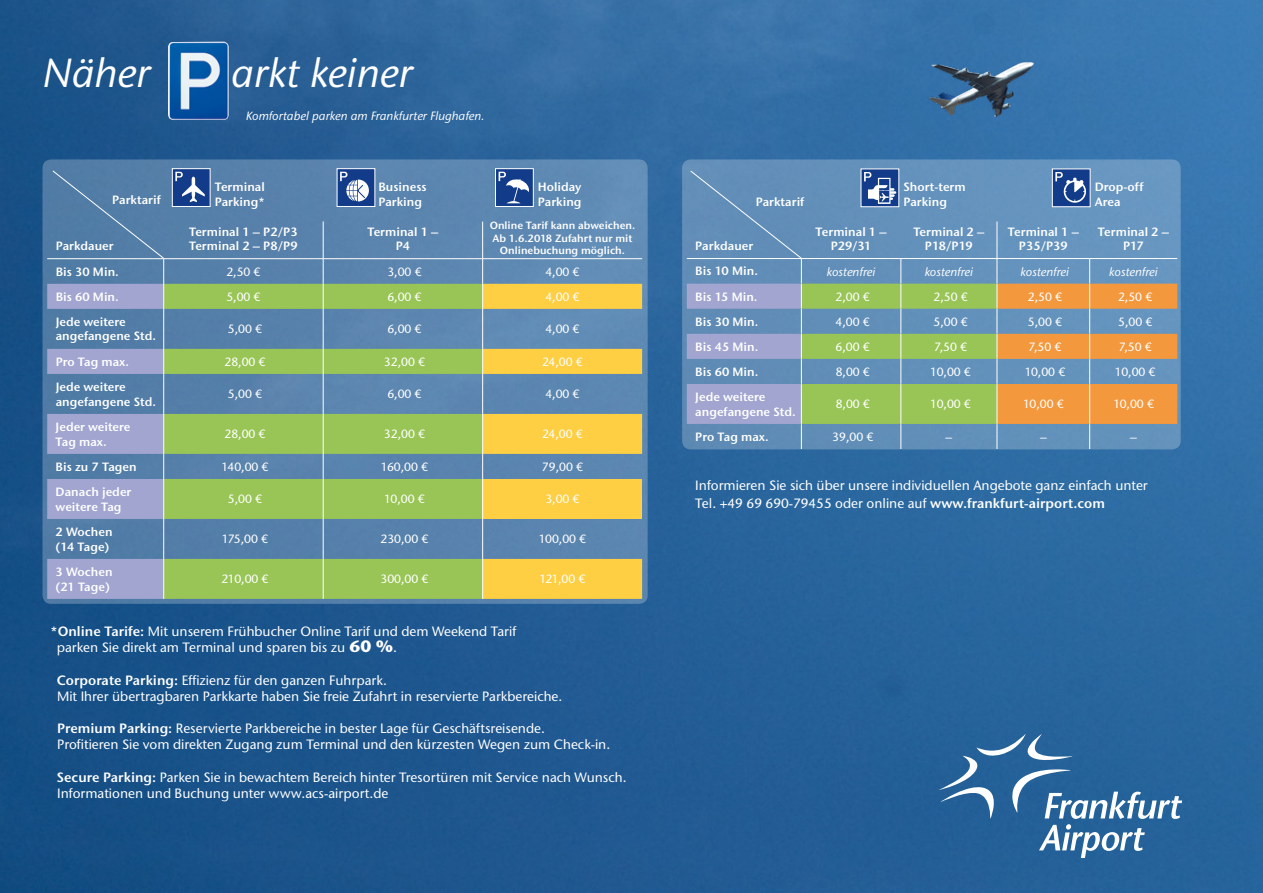
<style>
.page{position:relative;width:1263px;height:893px;background:#fff}
.page>*{position:absolute;margin:0;border:0;box-sizing:border-box;transform-origin:0 0}
.t1{font:italic 500 40.5px "Stone Sans ITC Std";color:#fff}
.t2{font:500 13.5px/16.2px "Stone Sans ITC Std";color:#fff}
.t3{font:600 12px/14.4px "Stone Sans ITC Std";color:#fff}
.t4{font:500 12px "Stone Sans ITC Std";color:#fff}
.t5{font:italic 500 12px "Stone Sans ITC Std";color:#fff}
.t6{font:600 10.5px/12.6px "Stone Sans ITC Std";color:#fff;text-align:center}
.s1{font-weight:600}
.s2{font-weight:700;font-size:16.5px}
</style>
<div class="page">
<img style="left:0;top:0;width:1263px;height:893px">
<img style="left:898px;top:38px;width:160px;height:106px">
<svg style="left:939px;top:734px;width:243px;height:124px;background:#3e74a4"></svg>
<img style="left:168px;top:42px;width:61px;height:78px">
<div style="left:43px;top:159px;width:605px;height:445px;background:#5b85af;border-radius:9px"></div>
<svg style="left:164px;top:284px;width:318px;height:315px;fill:#98c555"></svg>
<svg style="left:483px;top:284px;width:159px;height:315px"></svg>
<div style="left:483px;top:479px;width:159px;height:40px;background:#fece43"></div>
<hr style="left:323px;top:221px;width:1px;height:37px;background:#fff">
<hr style="left:164px;top:258px;width:159px;height:1px;background:#fff">
<hr style="left:323px;top:258px;width:160px;height:1px;background:#fff">
<svg style="left:323px;top:259px;width:1px;height:50px"></svg>
<hr style="left:323px;top:309px;width:1px;height:40px;background:#fff">
<svg style="left:323px;top:349px;width:1px;height:25px"></svg>
<hr style="left:323px;top:374px;width:1px;height:40px;background:#fff">
<hr style="left:323px;top:414px;width:1px;height:40px;background:#fff">
<svg style="left:323px;top:454px;width:1px;height:25px"></svg>
<hr style="left:323px;top:479px;width:1px;height:40px;background:#fff">
<hr style="left:323px;top:519px;width:1px;height:40px;background:#fff">
<hr style="left:323px;top:559px;width:1px;height:40px;background:#fff">
<svg style="left:482px;top:259px;width:1px;height:50px"></svg>
<hr style="left:482px;top:309px;width:1px;height:40px;background:#fff">
<svg style="left:482px;top:349px;width:1px;height:25px"></svg>
<hr style="left:482px;top:374px;width:1px;height:40px;background:#fff">
<hr style="left:482px;top:414px;width:1px;height:40px;background:#fff">
<svg style="left:482px;top:454px;width:1px;height:25px"></svg>
<hr style="left:482px;top:479px;width:1px;height:40px;background:#fff">
<hr style="left:482px;top:519px;width:1px;height:40px;background:#fff">
<hr style="left:482px;top:559px;width:1px;height:40px;background:#fff">
<hr style="left:482px;top:222px;width:1px;height:36px;background:#fff">
<hr style="left:483px;top:258px;width:159px;height:1px;background:#fff">
<div style="left:682px;top:159px;width:499px;height:290px;background:#6492bc;border-radius:9px"></div>
<div style="left:172px;top:168px;width:38px;height:39px;background:#123c8a;border:1px solid #fff"></div>
<svg style="left:175px;top:172px;width:30px;height:30px"></svg>
<div style="left:337px;top:168px;width:38px;height:39px;background:#123c8a;border:1px solid #fff"></div>
<svg style="left:340px;top:172px;width:29px;height:30px"></svg>
<div style="left:495px;top:168px;width:38px;height:39px;background:#123c8a;border:1px solid #fff"></div>
<svg style="left:499px;top:172px;width:30px;height:31px"></svg>
<div style="left:861px;top:169px;width:38px;height:38px;background:#768ebb"></div>
<div style="left:1052px;top:169px;width:38px;height:38px;background:#768ebb"></div>
<svg style="left:687px;top:170px;width:490px;height:279px"></svg>
<svg style="left:47px;top:170px;width:117px;height:429px"></svg>
<h1 class="t1" style="left:43px;top:48px;width:109px">Näher</h1>
<h1 class="t1" style="left:231px;top:48px;width:183px">arkt keiner</h1>
<p class="t3" style="left:112px;top:193px;width:50px">Parktarif</p>
<p class="t3" style="left:56px;top:239px;width:59px">Parkdauer</p>
<p class="t5" style="left:246px;top:108px;width:240px">Komfortabel parken am Frankfurter Flughafen.</p>
<p class="t3" style="left:215px;top:180px;width:52px">Terminal<br>Parking*</p>
<p class="t3" style="left:378px;top:180px;width:50px">Business<br>Parking</p>
<p class="t3" style="left:538px;top:180px;width:45px">Holiday<br>Parking</p>
<p class="t3" style="left:189px;top:224px;width:110px">Terminal 1 – P2/P3<br>Terminal 2 – P8/P9</p>
<p class="t3" style="left:367px;top:224px;width:73px;text-align:center">Terminal 1 –<br>P4</p>
<p class="t6" style="left:490px;top:219px;width:147px">Online Tarif kann abweichen.<br>Ab 1.6.2018 Zufahrt nur mit<br>Onlinebuchung möglich.</p>
<p class="t3" style="left:56px;top:264px;width:65px">Bis 30 Min.</p>
<p class="t4" style="left:226px;top:264px;width:36px">2,50 €</p>
<p class="t4" style="left:387px;top:264px;width:36px">3,00 €</p>
<p class="t4" style="left:545px;top:264px;width:36px">4,00 €</p>
<p class="t3" style="left:56px;top:289px;width:65px">Bis 60 Min.</p>
<p class="t4" style="left:226px;top:289px;width:36px">5,00 €</p>
<p class="t4" style="left:387px;top:289px;width:36px">6,00 €</p>
<p class="t4" style="left:545px;top:289px;width:36px">4,00 €</p>
<p class="t3" style="left:56px;top:315px;width:102px">Jede weitere angefangene Std.</p>
<p class="t4" style="left:228px;top:322px;width:36px">5,00 €</p>
<p class="t4" style="left:387px;top:322px;width:36px">6,00 €</p>
<p class="t4" style="left:545px;top:322px;width:36px">4,00 €</p>
<p class="t3" style="left:56px;top:354px;width:75px">Pro Tag max.</p>
<p class="t4" style="left:224px;top:354px;width:43px">28,00 €</p>
<p class="t4" style="left:384px;top:354px;width:43px">32,00 €</p>
<p class="t4" style="left:542px;top:354px;width:42px">24,00 €</p>
<p class="t3" style="left:56px;top:380px;width:102px">Jede weitere angefangene Std.</p>
<p class="t4" style="left:228px;top:387px;width:36px">5,00 €</p>
<p class="t4" style="left:387px;top:387px;width:36px">6,00 €</p>
<p class="t4" style="left:545px;top:387px;width:36px">4,00 €</p>
<p class="t3" style="left:56px;top:420px;width:76px">Jeder weitere<br>Tag max.</p>
<p class="t4" style="left:224px;top:427px;width:43px">28,00 €</p>
<p class="t4" style="left:384px;top:427px;width:43px">32,00 €</p>
<p class="t4" style="left:542px;top:427px;width:42px">24,00 €</p>
<p class="t3" style="left:56px;top:459px;width:83px">Bis zu 7 Tagen</p>
<p class="t4" style="left:221px;top:459px;width:49px">140,00 €</p>
<p class="t4" style="left:381px;top:459px;width:49px">160,00 €</p>
<p class="t4" style="left:542px;top:459px;width:43px">79,00 €</p>
<p class="t3" style="left:56px;top:485px;width:77px">Danach jeder weitere Tag</p>
<p class="t4" style="left:228px;top:492px;width:36px">5,00 €</p>
<p class="t4" style="left:384px;top:492px;width:42px">10,00 €</p>
<p class="t4" style="left:545px;top:492px;width:36px">3,00 €</p>
<p class="t3" style="left:56px;top:525px;width:58px">2 Wochen (14 Tage)</p>
<p class="t4" style="left:222px;top:532px;width:48px">175,00 €</p>
<p class="t4" style="left:380px;top:532px;width:49px">230,00 €</p>
<p class="t4" style="left:539px;top:532px;width:49px">100,00 €</p>
<p class="t3" style="left:56px;top:565px;width:58px">3 Wochen (21 Tage)</p>
<p class="t4" style="left:221px;top:572px;width:49px">210,00 €</p>
<p class="t4" style="left:380px;top:572px;width:49px">300,00 €</p>
<p class="t4" style="left:539px;top:572px;width:48px">121,00 €</p>
<p class="t2" style="left:57px;top:623px;width:461px;text-indent:-6px"><span class="s1">*Online Tarife:</span> Mit unserem Frühbucher Online Tarif und dem Weekend Tarif parken Sie direkt am Terminal und sparen bis zu <span class="s2">60 %</span>.</p>
<p class="t2" style="left:57px;top:672px;width:507px"><span class="s1">Corporate Parking:</span> Effizienz für den ganzen Fuhrpark.<br>Mit Ihrer übertragbaren Parkkarte haben Sie freie Zufahrt in reservierte Parkbereiche.</p>
<p class="t2" style="left:57px;top:720px;width:555px"><span class="s1">Premium Parking:</span> Reservierte Parkbereiche in bester Lage für Geschäftsreisende.<br>Profitieren Sie vom direkten Zugang zum Terminal und den kürzesten Wegen zum Check-in.</p>
<p class="t2" style="left:57px;top:769px;width:571px"><span class="s1">Secure Parking:</span> Parken Sie in bewachtem Bereich hinter Tresortüren mit Service nach Wunsch.<br>Informationen und Buchung unter www.acs-airport.de</p>
<p class="t3" style="left:756px;top:194px;width:50px">Parktarif</p>
<p class="t3" style="left:695px;top:238px;width:59px">Parkdauer</p>
<p class="t3" style="left:903px;top:180px;width:64px">Short-term<br>Parking</p>
<p class="t3" style="left:1095px;top:180px;width:50px">Drop-off<br>Area</p>
<p class="t3" style="left:816px;top:224px;width:73px;text-align:center">Terminal 1 –<br>P29/31</p>
<p class="t3" style="left:913px;top:224px;width:73px;text-align:center">Terminal 2 –<br>P18/P19</p>
<p class="t3" style="left:1008px;top:224px;width:73px;text-align:center">Terminal 1 –<br>P35/P39</p>
<p class="t3" style="left:1098px;top:224px;width:73px;text-align:center">Terminal 2 –<br>P17</p>
<p class="t3" style="left:695px;top:264px;width:64px">Bis 10 Min.</p>
<p class="t5" style="left:827px;top:264px;width:50px">kostenfrei</p>
<p class="t5" style="left:925px;top:264px;width:50px">kostenfrei</p>
<p class="t5" style="left:1021px;top:264px;width:50px">kostenfrei</p>
<p class="t5" style="left:1109px;top:264px;width:50px">kostenfrei</p>
<p class="t3" style="left:695px;top:289px;width:64px">Bis 15 Min.</p>
<p class="t4" style="left:836px;top:289px;width:36px">2,00 €</p>
<p class="t4" style="left:933px;top:289px;width:36px">2,50 €</p>
<p class="t4" style="left:1028px;top:289px;width:36px">2,50 €</p>
<p class="t4" style="left:1118px;top:289px;width:36px">2,50 €</p>
<p class="t3" style="left:695px;top:314px;width:65px">Bis 30 Min.</p>
<p class="t4" style="left:836px;top:314px;width:36px">4,00 €</p>
<p class="t4" style="left:933px;top:314px;width:36px">5,00 €</p>
<p class="t4" style="left:1028px;top:314px;width:36px">5,00 €</p>
<p class="t4" style="left:1118px;top:314px;width:36px">5,00 €</p>
<p class="t3" style="left:695px;top:339px;width:65px">Bis 45 Min.</p>
<p class="t4" style="left:836px;top:339px;width:36px">6,00 €</p>
<p class="t4" style="left:934px;top:339px;width:34px">7,50 €</p>
<p class="t4" style="left:1028px;top:339px;width:34px">7,50 €</p>
<p class="t4" style="left:1119px;top:339px;width:34px">7,50 €</p>
<p class="t3" style="left:695px;top:364px;width:65px">Bis 60 Min.</p>
<p class="t4" style="left:836px;top:364px;width:36px">8,00 €</p>
<p class="t4" style="left:930px;top:364px;width:42px">10,00 €</p>
<p class="t4" style="left:1025px;top:364px;width:42px">10,00 €</p>
<p class="t4" style="left:1115px;top:364px;width:42px">10,00 €</p>
<p class="t3" style="left:695px;top:390px;width:102px">Jede weitere angefangene Std.</p>
<p class="t4" style="left:836px;top:397px;width:36px">8,00 €</p>
<p class="t4" style="left:930px;top:397px;width:42px">10,00 €</p>
<p class="t4" style="left:1023px;top:397px;width:42px">10,00 €</p>
<p class="t4" style="left:1113px;top:397px;width:42px">10,00 €</p>
<p class="t3" style="left:695px;top:429px;width:75px">Pro Tag max.</p>
<p class="t4" style="left:832px;top:429px;width:43px">39,00 €</p>
<p class="t4" style="left:945px;top:429px;width:8px">–</p>
<p class="t4" style="left:1040px;top:429px;width:8px">–</p>
<p class="t4" style="left:1130px;top:429px;width:8px">–</p>
<p class="t2" style="left:695px;top:476px;width:454px;line-height:18px">Informieren Sie sich über unsere individuellen Angebote ganz einfach unter<br>Tel. +49 69 690-79455 oder online auf <span class="s1">www.frankfurt-airport.com</span></p>
</div>
